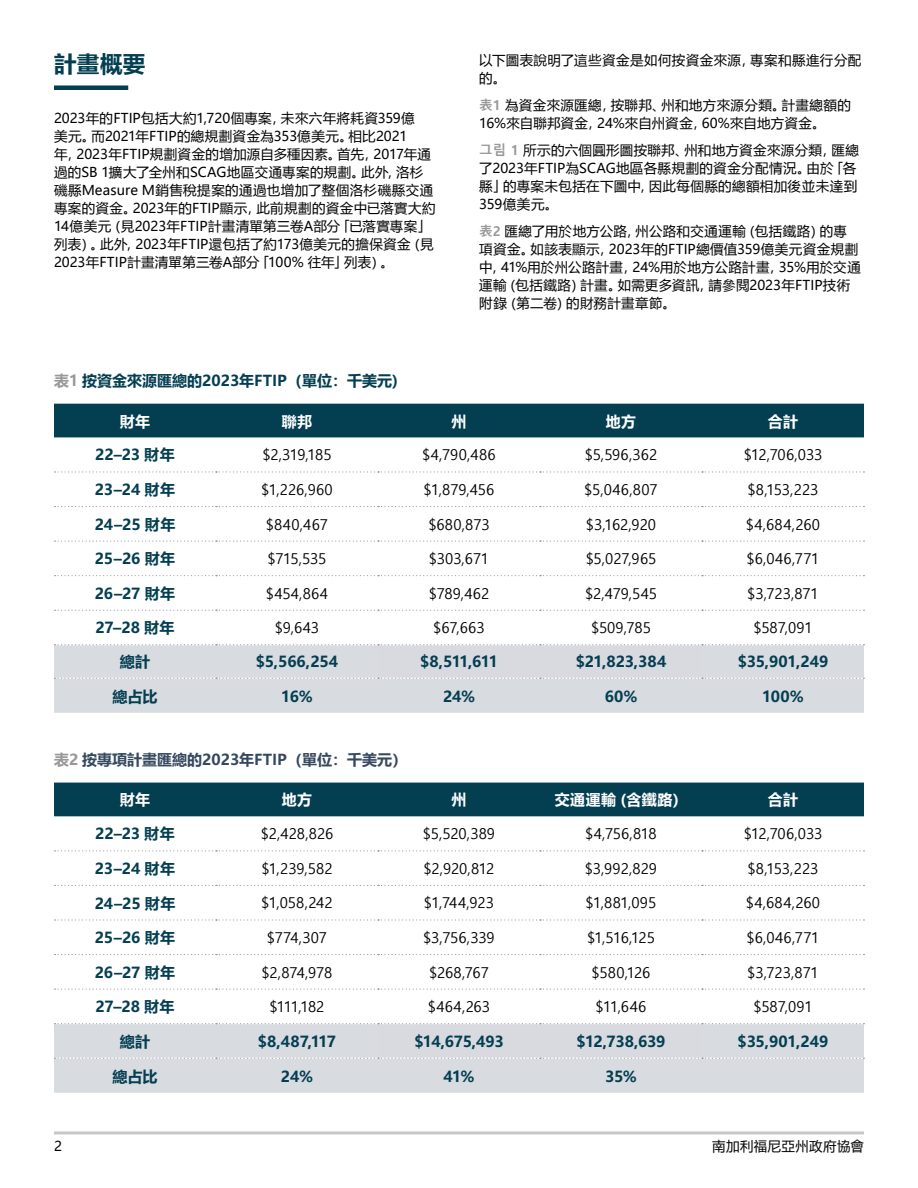
<style>
.page{position:relative;width:918px;height:1188px;background:#fff}
.page>*{position:absolute;margin:0;border:0;box-sizing:border-box;transform-origin:0 0}
.t1{font:700 22.5px "Microsoft Ya Hei UI";color:#033e51}
.t2{font:15px "Malgun Gothic";letter-spacing:-.01em;color:#000}
.t3{font:700 15px "Microsoft Ya Hei UI";color:#033e51}
.t4{font:700 15px "Microsoft Ya Hei UI";color:#34495f}
.t5{font:700 15px "Microsoft Ya Hei UI";letter-spacing:.03em;color:#fff}
.t6{font:13.5px/18px "Microsoft Ya Hei UI";letter-spacing:.02em;color:#000}
.s1{font-family:"Malgun Gothic";font-weight:700;color:#98989a}
.s2{color:#98989a}
</style>
<div class="page">
<hr style="left:54px;top:1131px;width:810px;height:3px;background:#c8c7c7">
<div style="left:54px;top:85px;width:74px;height:5px;background:#033e51"></div>
<div style="left:54px;top:404px;width:810px;height:33px;background:#033e51"></div>
<div style="left:54px;top:645px;width:810px;height:68px;background:#d8dbe0"></div>
<svg style="left:55px;top:506px;width:809px;height:1px"></svg>
<svg style="left:55px;top:541px;width:809px;height:1px"></svg>
<svg style="left:55px;top:644px;width:809px;height:35px;background:#d9dbe0"></svg>
<svg style="left:55px;top:575px;width:809px;height:1px"></svg>
<svg style="left:55px;top:471px;width:809px;height:2px"></svg>
<svg style="left:55px;top:610px;width:809px;height:1px"></svg>
<div style="left:54px;top:783px;width:810px;height:33px;background:#033e51"></div>
<div style="left:54px;top:1024px;width:810px;height:69px;background:#d8dbe0"></div>
<svg style="left:55px;top:885px;width:809px;height:1px"></svg>
<svg style="left:55px;top:919px;width:809px;height:2px"></svg>
<svg style="left:55px;top:1023px;width:809px;height:36px;background:#d8dbe0"></svg>
<svg style="left:55px;top:954px;width:809px;height:1px"></svg>
<svg style="left:55px;top:850px;width:809px;height:1px"></svg>
<svg style="left:55px;top:989px;width:809px;height:1px"></svg>
<h1 class="t1" style="left:54px;top:48px;width:93px">計畫概要</h1>
<p class="t6" style="left:54px;top:109px;width:383px">2023年的FTIP包括大約1,720個專案，未來六年將耗資359億<br>美元。而2021年FTIP的總規劃資金為353億美元。相比2021<br>年，2023年FTIP規劃資金的增加源自多種因素。首先，2017年通過的SB 1擴大了全州和SCAG地區交通專案的規劃。此外，洛杉磯縣Measure M銷售稅提案的通過也增加了整個洛杉磯縣交通專案的資金。2023年的FTIP顯示，此前規劃的資金中已落實大約14億美元（見2023年FTIP計畫清單第三卷A部分「已落實專案」列表）。此外，2023年FTIP還包括了約173億美元的擔保資金（見2023年FTIP計畫清單第三卷A部分「100% 往年」列表）。</p>
<p class="t6" style="left:479px;top:50px;width:384px">以下圖表說明了這些資金是如何按資金來源，專案和縣進行分配的。</p>
<p class="t6" style="left:479px;top:95px;width:373px"><span class="s1">表1</span> 為資金來源匯總，按聯邦、州和地方來源分類。計畫總額的<br>16%來自聯邦資金，24%來自州資金，60%來自地方資金。</p>
<p class="t6" style="left:479px;top:140px;width:381px"><span class="s1">그림 1</span> 所示的六個圓形圖按聯邦、州和地方資金來源分類，匯總了2023年FTIP為SCAG地區各縣規劃的資金分配情況。由於「各縣」的專案未包括在下圖中，因此每個縣的總額相加後並未達到<br>359億美元。</p>
<p class="t6" style="left:479px;top:221px;width:383px"><span class="s1">表2</span> 匯總了用於地方公路，州公路和交通運輸（包括鐵路）的專項資金。如該表顯示，2023年的FTIP總價值359億美元資金規劃中，41%用於州公路計畫，24%用於地方公路計畫，35%用於交通運輸（包括鐵路）計畫。如需更多資訊，請參閱2023年FTIP技術附錄（第二卷）的財務計畫章節。</p>
<p class="t3" style="left:54px;top:370px;width:345px"><span class="s2">表1</span> 按資金來源匯總的2023年FTIP（單位：千美元)</p>
<p class="t5" style="left:120px;top:411px;width:32px">財年</p>
<p class="t5" style="left:282px;top:411px;width:32px">聯邦</p>
<p class="t5" style="left:451px;top:411px;width:16px">州</p>
<p class="t5" style="left:606px;top:411px;width:32px">地方</p>
<p class="t5" style="left:768px;top:411px;width:32px">合計</p>
<p class="t3" style="left:95px;top:445px;width:81px">22–23 財年</p>
<p class="t2" style="left:262px;top:446px;width:71px">$2,319,185</p>
<p class="t2" style="left:422px;top:446px;width:75px">$4,790,486</p>
<p class="t2" style="left:585px;top:446px;width:74px">$5,596,362</p>
<p class="t2" style="left:744px;top:446px;width:80px">$12,706,033</p>
<p class="t3" style="left:95px;top:479px;width:82px">23–24 財年</p>
<p class="t2" style="left:261px;top:481px;width:73px">$1,226,960</p>
<p class="t2" style="left:424px;top:481px;width:72px">$1,879,456</p>
<p class="t2" style="left:584px;top:481px;width:75px">$5,046,807</p>
<p class="t2" style="left:748px;top:481px;width:72px">$8,153,223</p>
<p class="t3" style="left:95px;top:514px;width:82px">24–25 財年</p>
<p class="t2" style="left:266px;top:516px;width:64px">$840,467</p>
<p class="t2" style="left:428px;top:516px;width:63px">$680,873</p>
<p class="t2" style="left:586px;top:516px;width:72px">$3,162,920</p>
<p class="t2" style="left:746px;top:516px;width:76px">$4,684,260</p>
<p class="t3" style="left:95px;top:549px;width:82px">25–26 財年</p>
<p class="t2" style="left:268px;top:550px;width:61px">$715,535</p>
<p class="t2" style="left:429px;top:550px;width:62px">$303,671</p>
<p class="t2" style="left:586px;top:550px;width:72px">$5,027,965</p>
<p class="t2" style="left:747px;top:550px;width:74px">$6,046,771</p>
<p class="t3" style="left:95px;top:583px;width:82px">26–27 財年</p>
<p class="t2" style="left:266px;top:585px;width:64px">$454,864</p>
<p class="t2" style="left:429px;top:585px;width:62px">$789,462</p>
<p class="t2" style="left:585px;top:585px;width:73px">$2,479,545</p>
<p class="t2" style="left:747px;top:585px;width:73px">$3,723,871</p>
<p class="t3" style="left:95px;top:618px;width:81px">27–28 財年</p>
<p class="t2" style="left:275px;top:619px;width:46px">$9,643</p>
<p class="t2" style="left:433px;top:619px;width:53px">$67,663</p>
<p class="t2" style="left:591px;top:619px;width:61px">$509,785</p>
<p class="t2" style="left:753px;top:619px;width:61px">$587,091</p>
<p class="t3" style="left:120px;top:652px;width:32px">總計</p>
<p class="t3" style="left:256px;top:652px;width:84px">$5,566,254</p>
<p class="t3" style="left:420px;top:652px;width:79px">$8,511,611</p>
<p class="t3" style="left:576px;top:652px;width:92px">$21,823,384</p>
<p class="t3" style="left:738px;top:652px;width:92px">$35,901,249</p>
<p class="t3" style="left:113px;top:686px;width:46px">總占比</p>
<p class="t3" style="left:281px;top:686px;width:33px">16%</p>
<p class="t3" style="left:443px;top:686px;width:34px">24%</p>
<p class="t3" style="left:605px;top:686px;width:34px">60%</p>
<p class="t3" style="left:762px;top:686px;width:43px">100%</p>
<p class="t4" style="left:54px;top:749px;width:355px"><span class="s2">表2</span> 按專項計畫匯總的2023年FTIP（單位：千美元）</p>
<p class="t5" style="left:120px;top:790px;width:32px">財年</p>
<p class="t5" style="left:282px;top:790px;width:32px">地方</p>
<p class="t5" style="left:452px;top:790px;width:16px">州</p>
<p class="t5" style="left:555px;top:790px;width:134px">交通運輸（含鐵路）</p>
<p class="t5" style="left:768px;top:790px;width:32px">合計</p>
<p class="t3" style="left:95px;top:823px;width:81px">22–23 財年</p>
<p class="t2" style="left:261px;top:825px;width:74px">$2,428,826</p>
<p class="t2" style="left:423px;top:825px;width:74px">$5,520,389</p>
<p class="t2" style="left:585px;top:825px;width:73px">$4,756,818</p>
<p class="t2" style="left:744px;top:825px;width:80px">$12,706,033</p>
<p class="t3" style="left:95px;top:858px;width:82px">23–24 財年</p>
<p class="t2" style="left:261px;top:860px;width:73px">$1,239,582</p>
<p class="t2" style="left:424px;top:860px;width:72px">$2,920,812</p>
<p class="t2" style="left:585px;top:860px;width:74px">$3,992,829</p>
<p class="t2" style="left:748px;top:860px;width:72px">$8,153,223</p>
<p class="t3" style="left:95px;top:893px;width:82px">24–25 財年</p>
<p class="t2" style="left:261px;top:894px;width:73px">$1,058,242</p>
<p class="t2" style="left:424px;top:894px;width:72px">$1,744,923</p>
<p class="t2" style="left:586px;top:894px;width:72px">$1,881,095</p>
<p class="t2" style="left:746px;top:894px;width:76px">$4,684,260</p>
<p class="t3" style="left:95px;top:927px;width:82px">25–26 財年</p>
<p class="t2" style="left:267px;top:929px;width:62px">$774,307</p>
<p class="t2" style="left:423px;top:929px;width:73px">$3,756,339</p>
<p class="t2" style="left:587px;top:929px;width:69px">$1,516,125</p>
<p class="t2" style="left:747px;top:929px;width:74px">$6,046,771</p>
<p class="t3" style="left:95px;top:962px;width:82px">26–27 財年</p>
<p class="t2" style="left:262px;top:964px;width:72px">$2,874,978</p>
<p class="t2" style="left:429px;top:964px;width:61px">$268,767</p>
<p class="t2" style="left:592px;top:964px;width:60px">$580,126</p>
<p class="t2" style="left:747px;top:964px;width:73px">$3,723,871</p>
<p class="t3" style="left:95px;top:997px;width:81px">27–28 財年</p>
<p class="t2" style="left:269px;top:998px;width:57px">$111,182</p>
<p class="t2" style="left:428px;top:998px;width:64px">$464,263</p>
<p class="t2" style="left:596px;top:998px;width:52px">$11,646</p>
<p class="t2" style="left:753px;top:998px;width:61px">$587,091</p>
<p class="t3" style="left:120px;top:1031px;width:32px">總計</p>
<p class="t3" style="left:258px;top:1031px;width:80px">$8,487,117</p>
<p class="t3" style="left:414px;top:1031px;width:91px">$14,675,493</p>
<p class="t3" style="left:576px;top:1031px;width:91px">$12,738,639</p>
<p class="t3" style="left:738px;top:1031px;width:92px">$35,901,249</p>
<p class="t3" style="left:113px;top:1066px;width:46px">總占比</p>
<p class="t3" style="left:281px;top:1066px;width:34px">24%</p>
<p class="t3" style="left:444px;top:1066px;width:32px">41%</p>
<p class="t3" style="left:605px;top:1066px;width:33px">35%</p>
<p class="t6" style="left:54px;top:1137px;width:9px">2</p>
<p class="t6" style="left:712px;top:1137px;width:153px">南加利福尼亞州政府協會</p>
</div>
